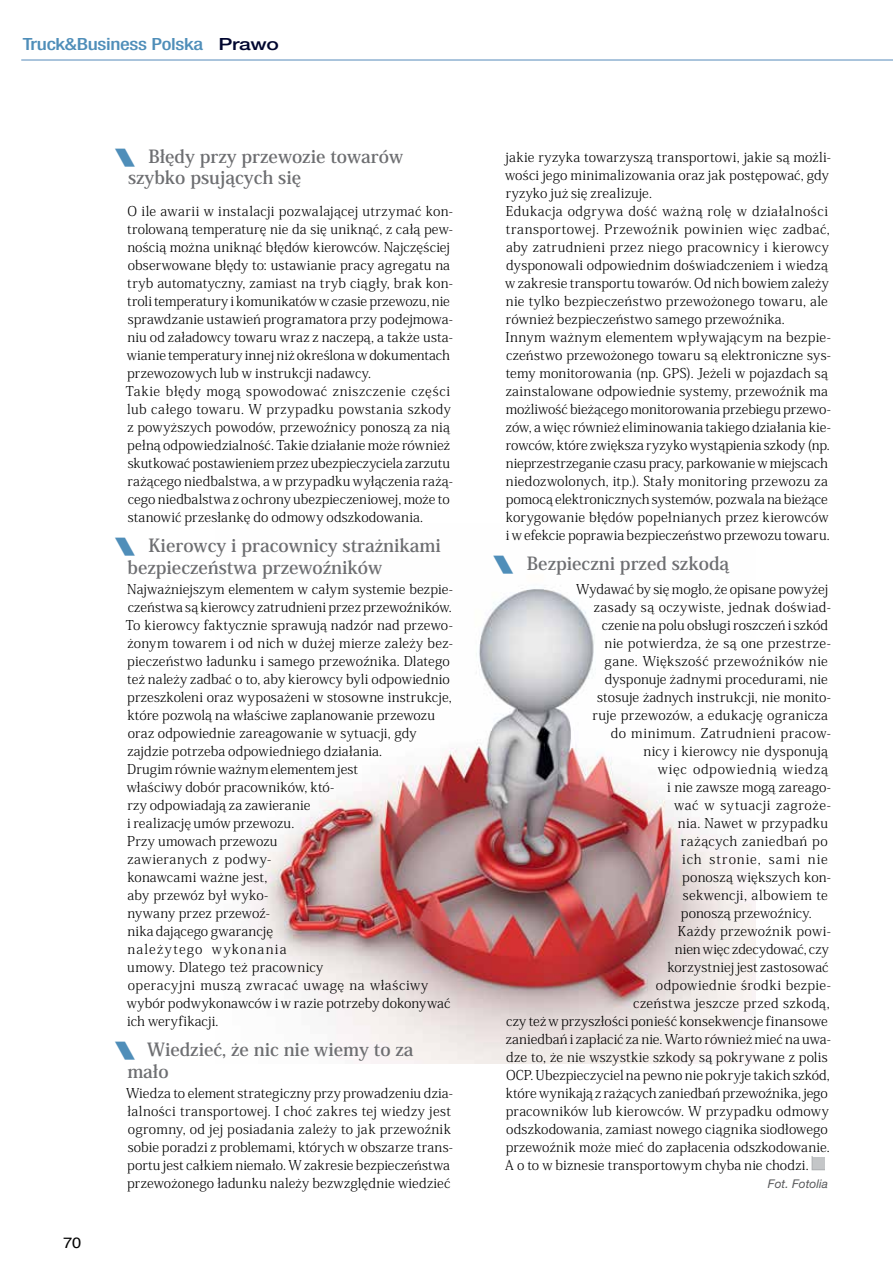
<style>
.page{position:relative;width:893px;height:1263px;background:#fff}
.page>*{position:absolute;margin:0;border:0;box-sizing:border-box;transform-origin:0 0}
.t1{font:700 18px/21.6px "Koz Min Pr 6 N";color:#6d6e71}
.t2{font:500 condensed 16.8px "Helvetica Neue LT Pro";letter-spacing:-.015em;color:#4f8eb9;scale:1.25 1}
.t3{font:500 16.8px "Helvetica Neue LT Pro";letter-spacing:-.015em;color:#00062f;scale:1.25 1}
.t4{font:15px "Helvetica";color:#000;scale:1.1 1}
.t5{font:300 13.5px/18px "Koz Min Pr 6 N";letter-spacing:.015em;color:#000}
.t6{font:300 13.5px "Koz Min Pr 6 N";letter-spacing:.035em;color:#000}
.t7{font:300 13.5px "Koz Min Pr 6 N";letter-spacing:.045em;color:#000}
.t8{font:300 13.5px "Koz Min Pr 6 N";letter-spacing:-.005em;color:#000}
.t9{font:300 13.5px "Koz Min Pr 6 N";letter-spacing:.055em;color:#000}
.t10{font:300 13.5px "Koz Min Pr 6 N";letter-spacing:.04em;color:#000}
.t11{font:300 13.5px "Koz Min Pr 6 N";letter-spacing:.07em;color:#000}
.t12{font:italic 12px "Helvetica Neue LT Pro";color:#58595b}
</style>
<div class="page">
<img style="left:248px;top:588px;width:507px;height:475px">
<hr style="left:21px;top:59px;width:872px;height:2px;background:#8eb1d1">
<svg style="left:812px;top:1157px;width:13px;height:13px"></svg>
<p class="t2" style="left:23px;top:34px;width:146px">Truck&amp;Business Polska</p>
<p class="t3" style="left:218px;top:34px;width:50px">Prawo</p>
<p class="t4" style="left:63px;top:1231px;width:18px">70</p>
<h1 class="t1" style="left:128px;top:146px;width:277px;text-indent:20px">Błędy przy przewozie towarów szybko psujących się</h1>
<p class="t5" style="left:126px;top:202px;width:328px">O ile awarii w instalacji pozwalającej utrzymać kon&shy;trolowaną temperaturę nie da się uniknąć, z całą pew&shy;nością można uniknąć błędów kierowców. Najczęściej obserwowane błędy to: ustawianie pracy agregatu na tryb automatyczny, zamiast na tryb ciągły, brak kon&shy;troli temperatury i komunikatów w czasie przewozu, nie sprawdzanie ustawień programatora przy podejmowa&shy;niu od załadowcy towaru wraz z naczepą, a także usta&shy;wianie temperatury innej niż określona w dokumentach przewozowych lub w instrukcji nadawcy.<br>Takie błędy mogą spowodować zniszczenie części lub całego towaru. W przypadku powstania szkody z powyższych powodów, przewoźnicy ponoszą za nią pełną odpowiedzialność. Takie działanie może również skutkować postawieniem przez ubezpieczyciela zarzutu rażącego niedbalstwa, a w przypadku wyłączenia rażą&shy;cego niedbalstwa z ochrony ubezpieczeniowej, może to stanowić przesłankę do odmowy odszkodowania.</p>
<h1 class="t1" style="left:128px;top:535px;width:315px;text-indent:21px">Kierowcy i pracownicy strażnikami bezpieczeństwa przewoźników</h1>
<p class="t5" style="left:126px;top:580px;width:328px">Najważniejszym elementem w całym systemie bezpie&shy;czeństwa są kierowcy zatrudnieni przez przewoźników.<br>To kierowcy faktycznie sprawują nadzór nad przewo&shy;żonym towarem i od nich w dużej mierze zależy bez&shy;pieczeństwo ładunku i samego przewoźnika. Dlatego też należy zadbać o to, aby kierowcy byli odpowiednio przeszkoleni oraz wyposażeni w stosowne instrukcje, które pozwolą na właściwe zaplanowanie przewozu oraz odpowiednie zareagowanie w sytuacji, gdy zajdzie potrzeba odpowiedniego działania.<br>Drugim równie ważnym elementem jest<br>właściwy dobór pracowników, któ-<br>rzy odpowiadają za zawieranie<br>i realizację umów przewozu.<br>Przy umowach przewozu<br>zawieranych z podwy-<br>konawcami ważne jest,<br>aby przewóz był wyko-<br>nywany przez przewoź-<br>nika dającego gwarancję<br>należytego wykonania<br>umowy. Dlatego też pracownicy<br>operacyjni muszą zwracać uwagę na właściwy wybór podwykonawców i w razie potrzeby dokonywać ich weryfikacji.</p>
<h1 class="t1" style="left:127px;top:1039px;width:288px;text-indent:20px">Wiedzieć, że nic nie wiemy to za mało</h1>
<p class="t5" style="left:126px;top:1084px;width:328px">Wiedza to element strategiczny przy prowadzeniu dzia&shy;łalności transportowej. I choć zakres tej wiedzy jest ogromny, od jej posiadania zależy to jak przewoźnik sobie poradzi z problemami, których w obszarze trans&shy;portu jest całkiem niemało. W zakresie bezpieczeństwa przewożonego ładunku należy bezwzględnie wiedzieć</p>
<p class="t5" style="left:505px;top:148px;width:327px">jakie ryzyka towarzyszą transportowi, jakie są możli&shy;wości jego minimalizowania oraz jak postępować, gdy ryzyko już się zrealizuje.<br>Edukacja odgrywa dość ważną rolę w działalności transportowej. Przewoźnik powinien więc zadbać, aby zatrudnieni przez niego pracownicy i kierowcy dysponowali odpowiednim doświadczeniem i wiedzą w zakresie transportu towarów. Od nich bowiem zależy nie tylko bezpieczeństwo przewożonego towaru, ale również bezpieczeństwo samego przewoźnika.<br>Innym ważnym elementem wpływającym na bezpie&shy;czeństwo przewożonego towaru są elektroniczne sys&shy;temy monitorowania (np. GPS). Jeżeli w pojazdach są zainstalowane odpowiednie systemy, przewoźnik ma możliwość bieżącego monitorowania przebiegu przewo&shy;zów, a więc również eliminowania takiego działania kie&shy;rowców, które zwiększa ryzyko wystąpienia szkody (np. nieprzestrzeganie czasu pracy, parkowanie w miejscach niedozwolonych, itp.). Stały monitoring przewozu za pomocą elektronicznych systemów, pozwala na bieżące korygowanie błędów popełnianych przez kierowców i w efekcie poprawia bezpieczeństwo przewozu towaru.</p>
<h1 class="t1" style="left:527px;top:553px;width:204px">Bezpieczni przed szkodą</h1>
<p class="t5" style="left:576px;top:580px;width:254px">Wydawać by się mogło, że opisane powyżej</p>
<p class="t5" style="left:594px;top:598px;width:239px">zasady są oczywiste, jednak doświad-</p>
<p class="t5" style="left:602px;top:616px;width:228px">czenie na polu obsługi roszczeń i szkód</p>
<p class="t6" style="left:604px;top:635px;width:228px">nie potwierdza, że są one przestrze-</p>
<p class="t5" style="left:605px;top:652px;width:225px">gane. Większość przewoźników nie</p>
<p class="t5" style="left:605px;top:670px;width:225px">dysponuje żadnymi procedurami, nie</p>
<p class="t5" style="left:597px;top:688px;width:235px">stosuje żadnych instrukcji, nie monito-</p>
<p class="t5" style="left:592px;top:706px;width:237px">ruje przewozów, a edukację ogranicza</p>
<p class="t7" style="left:611px;top:725px;width:222px">do minimum. Zatrudnieni pracow-</p>
<p class="t5" style="left:643px;top:742px;width:186px">nicy i kierowcy nie dysponują</p>
<p class="t9" style="left:658px;top:761px;width:172px">więc odpowiednią wiedzą</p>
<p class="t5" style="left:667px;top:778px;width:165px">i nie zawsze mogą zareago-</p>
<p class="t7" style="left:674px;top:797px;width:158px">wać w sytuacji zagroże-</p>
<p class="t5" style="left:678px;top:814px;width:152px">nia. Nawet w przypadku</p>
<p class="t10" style="left:681px;top:833px;width:148px">rażących zaniedbań po</p>
<p class="t11" style="left:682px;top:851px;width:147px">ich stronie, sami nie</p>
<p class="t5" style="left:682px;top:868px;width:150px">ponoszą większych kon-</p>
<p class="t5" style="left:683px;top:886px;width:147px">sekwencji, albowiem te</p>
<p class="t5" style="left:681px;top:904px;width:133px">ponoszą przewoźnicy.</p>
<p class="t6" style="left:678px;top:923px;width:155px">Każdy przewoźnik powi-</p>
<p class="t8" style="left:675px;top:941px;width:156px">nien więc zdecydować, czy</p>
<p class="t5" style="left:667px;top:958px;width:163px">korzystniej jest zastosować</p>
<p class="t6" style="left:656px;top:977px;width:177px">odpowiednie środki bezpie-</p>
<p class="t5" style="left:633px;top:994px;width:198px">czeństwa jeszcze przed szkodą,</p>
<p class="t5" style="left:506px;top:1012px;width:323px">czy też w przyszłości ponieść konsekwencje finansowe</p>
<p class="t5" style="left:506px;top:1030px;width:327px">zaniedbań i zapłacić za nie. Warto również mieć na uwa-</p>
<p class="t5" style="left:506px;top:1048px;width:323px">dze to, że nie wszystkie szkody są pokrywane z polis</p>
<p class="t5" style="left:506px;top:1066px;width:325px">OCP. Ubezpieczyciel na pewno nie pokryje takich szkód,</p>
<p class="t5" style="left:506px;top:1084px;width:323px">które wynikają z rażących zaniedbań przewoźnika, jego</p>
<p class="t5" style="left:506px;top:1102px;width:325px">pracowników lub kierowców. W przypadku odmowy</p>
<p class="t5" style="left:506px;top:1120px;width:323px">odszkodowania, zamiast nowego ciągnika siodłowego</p>
<p class="t5" style="left:506px;top:1138px;width:326px">przewoźnik może mieć do zapłacenia odszkodowanie.</p>
<p class="t5" style="left:505px;top:1156px;width:305px">A o to w biznesie transportowym chyba nie chodzi.</p>
<p class="t12" style="left:768px;top:1177px;width:62px">Fot. Fotolia</p>
</div>
